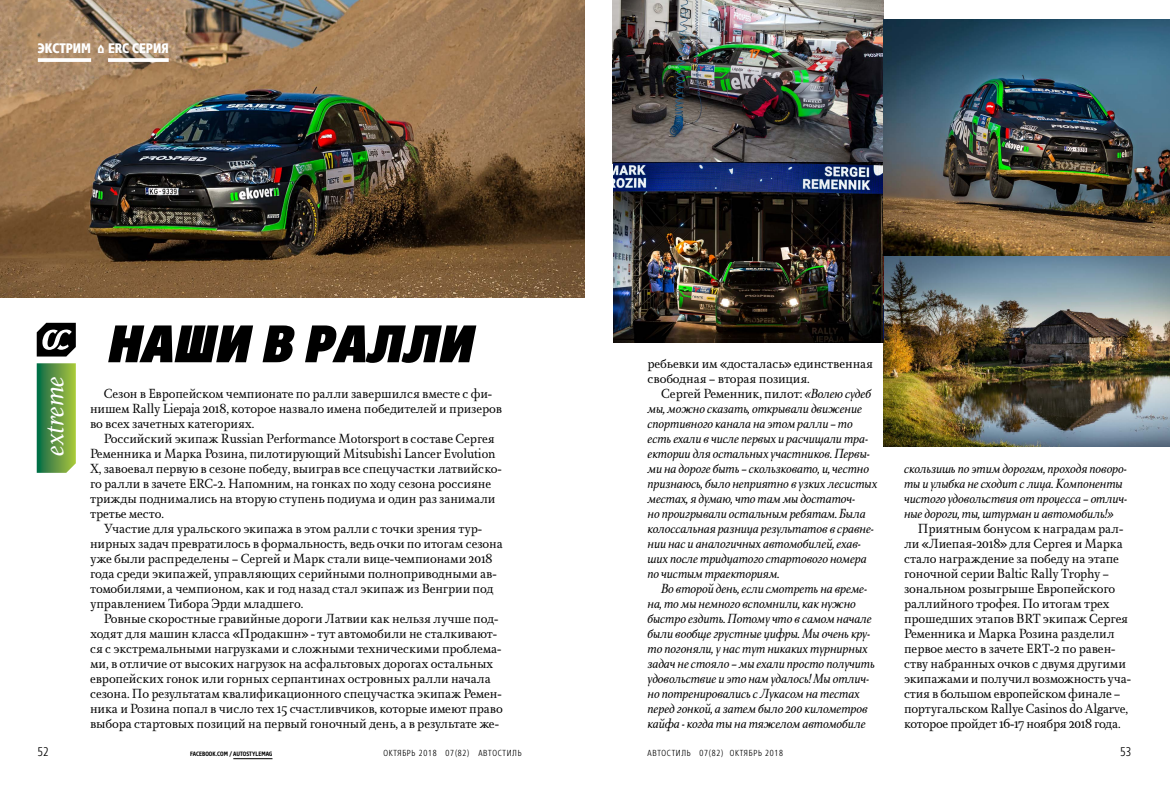
<style>
.page{position:relative;width:1170px;height:798px;background:#fff}
.page>*{position:absolute;margin:0;border:0;box-sizing:border-box;transform-origin:0 0}
.t1{font:italic 900 52.5px "Core Sans N97 Cn";color:#000}
.t2{font:italic 29.25px "Farrerons Serif";color:#fff}
.t3{font:13.75px/15px "Farrerons Serif";letter-spacing:-.01em;color:#000}
.t4{font:italic 13.75px/15px "Farrerons Serif";letter-spacing:-.01em;color:#000}
.t5{font:800 13.75px "Core Sans N77 Cn";color:#fff}
.t6{font:300 12.5px "Core Sans N37 Cn";color:#000}
.t7{font:300 8.75px "Core Sans N37 Cn";letter-spacing:.08em;color:#000}
.t8{font:700 6.25px "Core Sans N67 Cn";color:#000}
.s1{font-style:normal}
</style>
<div class="page">
<hr style="left:233px;top:758px;width:39px;height:1px;background:#000">
<img style="left:612px;top:0;width:271px;height:342px">
<img style="left:883px;top:19px;width:286px;height:427px">
<img style="left:0;top:0;width:585px;height:298px">
<svg style="left:37px;top:363px;width:39px;height:109px;background:#5f9945"></svg>
<svg style="left:37px;top:322px;width:39px;height:34px"></svg>
<svg style="left:38px;top:58px;width:53px;height:4px"></svg>
<svg style="left:108px;top:58px;width:61px;height:4px"></svg>
<p class="t5" style="left:38px;top:39px;width:132px">ЭКСТРИМ ⌂ ERC СЕРИЯ</p>
<h2 class="t2" style="left:37px;top:455px;width:81px;rotate:-90deg">extreme</h2>
<h1 class="t1" style="left:108px;top:309px;width:367px">НАШИ В РАЛЛИ</h1>
<p class="t3" style="left:90px;top:386px;width:413px;text-indent:14px">Сезон в Европейском чемпионате по ралли завершился вместе с фи&shy;нишем Rally Liepaja 2018, которое назвало имена победителей и призеров во всех зачетных категориях.</p>
<p class="t3" style="left:90px;top:431px;width:413px;text-indent:14px">Российский экипаж Russian Performance Motorsport в составе Сергея Ременника и Марка Розина, пилотирующий Mitsubishi Lancer Evolution X, завоевал первую в сезоне победу, выиграв все спецучастки латвийско&shy;го ралли в зачете ERC-2. Напомним, на гонках по ходу сезона россияне трижды поднимались на вторую ступень подиума и один раз занимали третье место.</p>
<p class="t3" style="left:90px;top:521px;width:414px;text-indent:14px">Участие для уральского экипажа в этом ралли с точки зрения тур&shy;нирных задач превратилось в формальность, ведь очки по итогам сезона уже были распределены – Сергей и Марк стали вице-чемпионами 2018 года среди экипажей, управляющих серийными полноприводными ав&shy;томобилями, а чемпионом, как и год назад стал экипаж из Венгрии под управлением Тибора Эрди младшего.</p>
<p class="t3" style="left:90px;top:611px;width:414px;text-indent:14px">Ровные скоростные гравийные дороги Латвии как нельзя лучше под&shy;ходят для машин класса «Продакшн» - тут автомобили не сталкивают&shy;ся с экстремальными нагрузками и сложными техническими проблема&shy;ми, в отличие от высоких нагрузок на асфальтовых дорогах остальных европейских гонок или горных серпантинах островных ралли начала сезона. По результатам квалификационного спецучастка экипаж Ремен&shy;ника и Розина попал в число тех 15 счастливчиков, которые имеют право выбора стартовых позиций на первый гоночный день, а в результате же-</p>
<p class="t3" style="left:647px;top:356px;width:227px">ребьевки им «досталась» единственная свободная – вторая позиция.</p>
<p class="t4" style="left:647px;top:386px;width:231px;text-indent:14px"><span class="s1">Сергей Ременник, пилот:</span> «Волею судеб мы, можно сказать, открывали движение спортивного канала на этом ралли – то есть ехали в числе первых и расчищали тра&shy;ектории для остальных участников. Первы&shy;ми на дороге быть – скользковато, и, честно признаюсь, было неприятно в узких лесистых местах, я думаю, что там мы достаточ-<br>но проигрывали остальным ребятам. Была колоссальная разница результатов в сравне&shy;нии нас и аналогичных автомобилей, ехав&shy;ших после тридцатого стартового номера по чистым траекториям.</p>
<p class="t4" style="left:647px;top:581px;width:229px;text-indent:14px">Во второй день, если смотреть на време&shy;на, то мы немного вспомнили, как нужно быстро ездить. Потому что в самом начале были вообще грустные цифры. Мы очень кру&shy;то погоняли, у нас тут никаких турнирных задач не стояло – мы ехали просто получить удовольствие и это нам удалось! Мы отлич&shy;но потренировались с Лукасом на тестах перед гонкой, а затем было 200 километров кайфа - когда ты на тяжелом автомобиле</p>
<p class="t4" style="left:904px;top:461px;width:224px">скользишь по этим дорогам, проходя поворо&shy;ты и улыбка не сходит с лица. Компоненты чистого удовольствия от процесса – отлич&shy;ные дороги, ты, штурман и автомобиль!»</p>
<p class="t3" style="left:904px;top:521px;width:228px;text-indent:14px">Приятным бонусом к наградам рал&shy;ли «Лиепая-2018» для Сергея и Марка стало награждение за победу на этапе гоночной серии Baltic Rally Trophy – зональном розыгрыше Европейского раллийного трофея. По итогам трех прошедших этапов BRT экипаж Сергея Ременника и Марка Розина разделил первое место в зачете ERT-2 по равен&shy;ству набранных очков с двумя другими экипажами и получил возможность уча&shy;стия в большом европейском финале – португальском Rallye Casinos do Algarve, которое пройдет 16-17 ноября 2018 года.</p>
<p class="t6" style="left:38px;top:743px;width:13px">52</p>
<p class="t8" style="left:190px;top:749px;width:84px">FACEBOOK.COM / AUTOSTYLEMAG</p>
<p class="t7" style="left:383px;top:747px;width:140px">ОКТЯБРЬ 2018 07(82) АВТОСТИЛЬ</p>
<p class="t7" style="left:647px;top:747px;width:137px">АВТОСТИЛЬ 07(82) ОКТЯБРЬ 2018</p>
<p class="t6" style="left:1120px;top:743px;width:13px">53</p>
</div>
